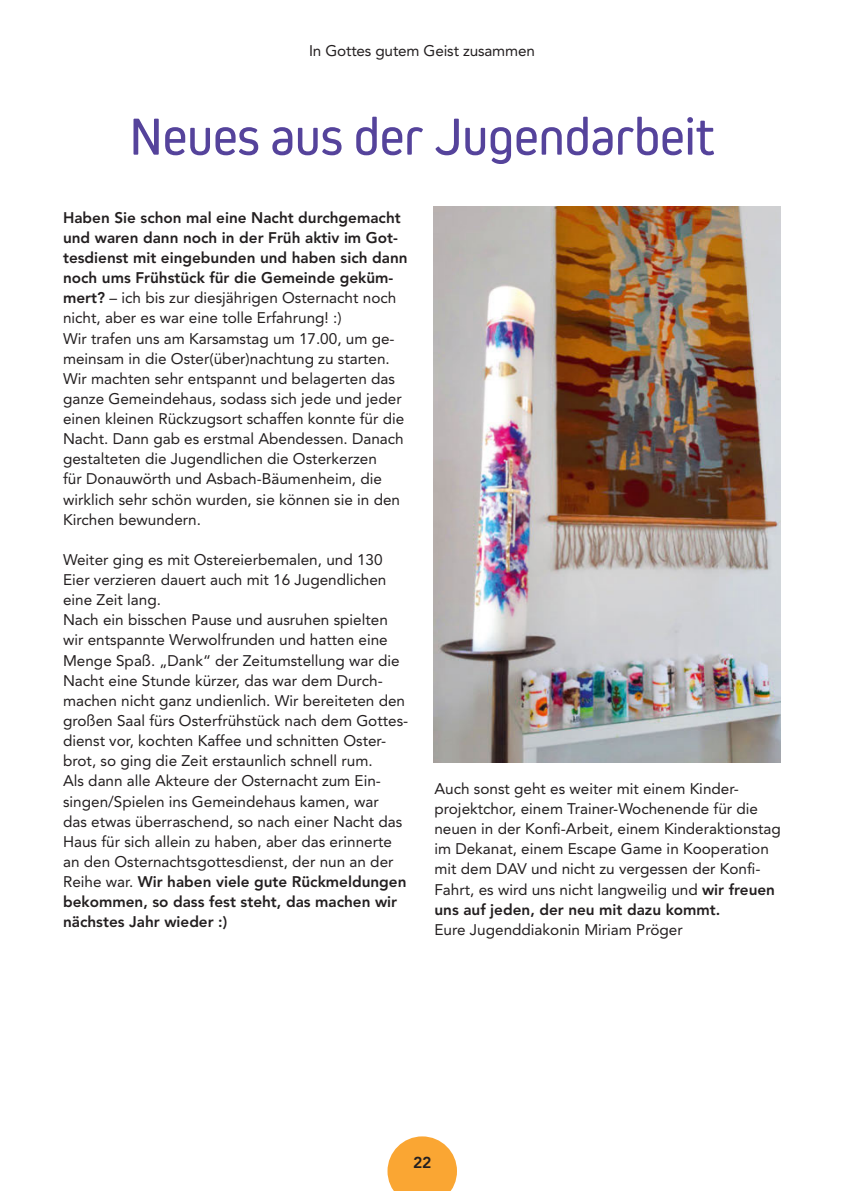
<style>
.page{position:relative;width:844px;height:1191px;background:#fff}
.page>*{position:absolute;margin:0;border:0;box-sizing:border-box;transform-origin:0 0}
.t1{font:54.25px "Kiro";letter-spacing:-.01em;color:#55439b}
.t2{font:800 15.75px "Avenir LT Std";color:#231f20}
.t3{font:15.4px/20.1px "Avenir LT Std";color:#231f20}
.s1{font-weight:800}
</style>
<div class="page">
<svg style="left:387px;top:1136px;width:70px;height:55px"></svg>
<img style="left:433px;top:207px;width:347px;height:555px">
<p class="t3" style="left:309px;top:40px;width:227px">In Gottes gutem Geist zusammen</p>
<h1 class="t1" style="left:129px;top:105px;width:587px">Neues aus der Jugendarbeit</h1>
<p class="t3" style="left:63px;top:207px;width:346px"><span class="s1">Haben Sie schon mal eine Nacht durchgemacht und waren dann noch in der Früh aktiv im Got&shy;tesdienst mit eingebunden und haben sich dann noch ums Frühstück für die Gemeinde geküm&shy;mert?</span> – ich bis zur diesjährigen Osternacht noch nicht, aber es war eine tolle Erfahrung! :)<br>Wir trafen uns am Karsamstag um 17.00, um ge&shy;meinsam in die Oster(über)nachtung zu starten.<br>Wir machten sehr entspannt und belagerten das ganze Gemeindehaus, sodass sich jede und jeder einen kleinen Rückzugsort schaffen konnte für die Nacht. Dann gab es erstmal Abendessen. Danach gestalteten die Jugendlichen die Osterkerzen<br>für Donauwörth und Asbach-Bäumenheim, die wirklich sehr schön wurden, sie können sie in den Kirchen bewundern.</p>
<p class="t3" style="left:63px;top:549px;width:347px">Weiter ging es mit Ostereierbemalen, und 130<br>Eier verzieren dauert auch mit 16 Jugendlichen eine Zeit lang.<br>Nach ein bisschen Pause und ausruhen spielten wir entspannte Werwolfrunden und hatten eine Menge Spaß. „Dank“ der Zeitumstellung war die Nacht eine Stunde kürzer, das war dem Durch&shy;machen nicht ganz undienlich. Wir bereiteten den großen Saal fürs Osterfrühstück nach dem Gottes&shy;dienst vor, kochten Kaffee und schnitten Oster&shy;brot, so ging die Zeit erstaunlich schnell rum.<br>Als dann alle Akteure der Osternacht zum Ein&shy;singen/Spielen ins Gemeindehaus kamen, war<br>das etwas überraschend, so nach einer Nacht das Haus für sich allein zu haben, aber das erinnerte an den Osternachtsgottesdienst, der nun an der Reihe war. <span class="s1">Wir haben viele gute Rückmeldungen bekommen, so dass fest steht, das machen wir nächstes Jahr wieder :)</span></p>
<p class="t3" style="left:434px;top:778px;width:348px">Auch sonst geht es weiter mit einem Kinder&shy;projektchor, einem Trainer-Wochenende für die neuen in der Konfi-Arbeit, einem Kinderaktionstag im Dekanat, einem Escape Game in Kooperation mit dem DAV und nicht zu vergessen der Konfi-Fahrt, es wird uns nicht langweilig und <span class="s1">wir freuen uns auf jeden, der neu mit dazu kommt.</span></p>
<p class="t3" style="left:434px;top:919px;width:250px">Eure Jugenddiakonin Miriam Pröger</p>
<p class="t2" style="left:413px;top:1153px;width:20px">22</p>
</div>
